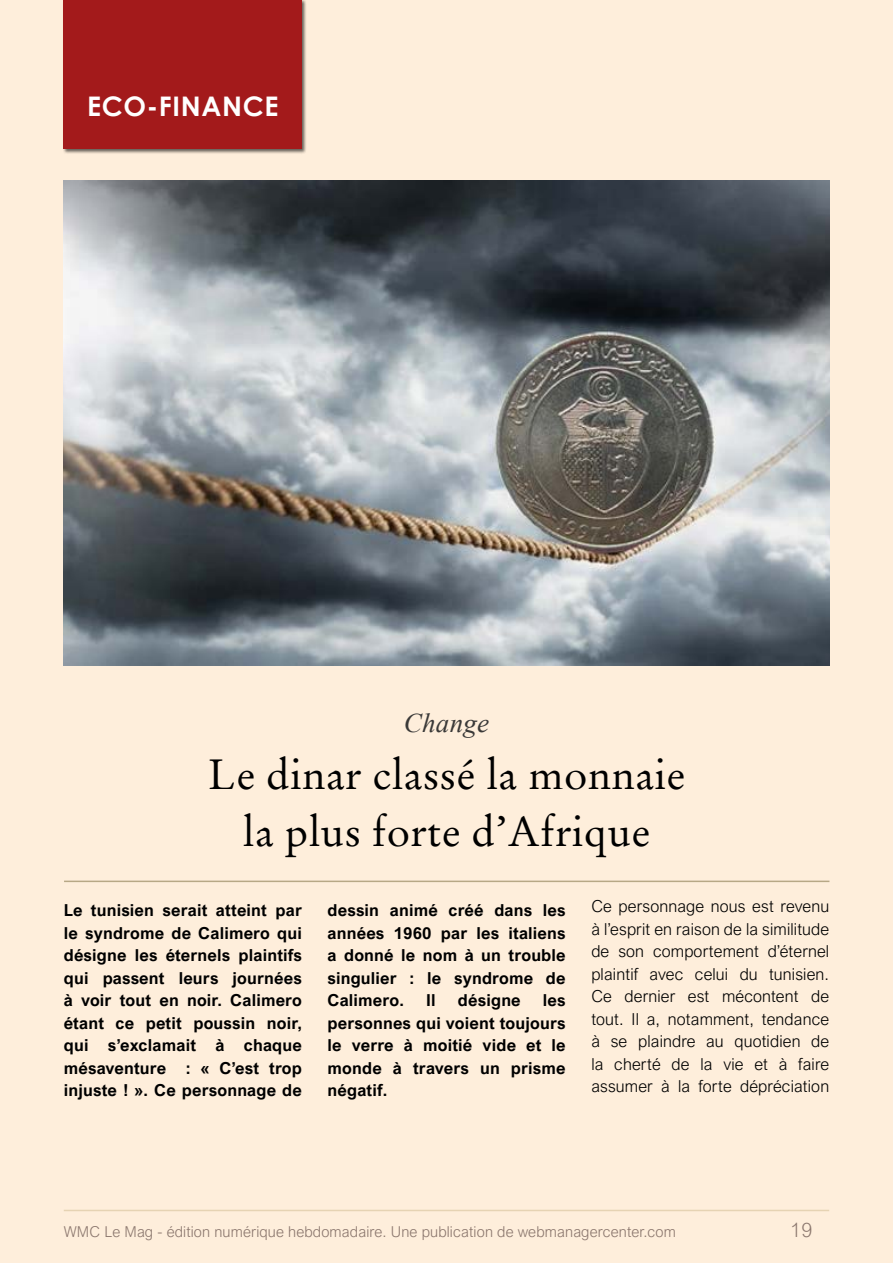
<style>
.page{position:relative;width:893px;height:1263px;background:#feeedb}
.page>*{position:absolute;margin:0;border:0;box-sizing:border-box;transform-origin:0 0}
.t1{font:42px/57px "Stempel Garamond W04";letter-spacing:.01em;color:#000;text-align:center}
.t2{font:700 27px "Century Gothic";letter-spacing:.025em;color:#fff}
.t3{font:italic 27px "Times New Roman";letter-spacing:.01em;color:#3a3938}
.t4{font:300 19.5px "Arial Nova W07";color:#8b776e}
.t5{font:700 16.5px/22.5px "Arial Nova W07";letter-spacing:.01em;color:#000;text-align:justify}
.t6{font:300 16.5px/22.5px "Arial Nova";letter-spacing:.01em;color:#000;text-align:justify}
.t7{font:300 15px "Arial Nova W07";letter-spacing:.01em;color:#8b776e}
</style>
<div class="page">
<hr style="left:64px;top:1210px;width:765px;height:1px;background:#e0cda9">
<hr style="left:0;top:0;width:1px;height:1263px;background:#feead2">
<div style="left:63px;top:0;width:244px;height:154px;background:#000;opacity:.6"></div>
<div style="left:64px;top:0;width:238px;height:149px;background:#a31a1b"></div>
<hr style="left:64px;top:881px;width:765px;height:1px;background:#b7a886">
<img style="left:64px;top:180px;width:765px;height:485px">
<h2 class="t2" style="left:87px;top:86px;width:193px">ECO-FINANCE</h2>
<h2 class="t3" style="left:404px;top:705px;width:87px">Change</h2>
<h1 class="t1" style="left:208px;top:746px;width:479px">Le dinar classé la monnaie la plus forte d’Afrique</h1>
<p class="t5" style="left:64px;top:899px;width:240px">Le tunisien serait atteint par le syndrome de Calimero qui désigne les éternels plaintifs qui passent leurs journées à voir tout en noir. Calimero étant ce petit poussin noir, qui s’exclamait à chaque mésaventure : « C’est trop injuste ! ». Ce personnage de</p>
<p class="t5" style="left:328px;top:899px;width:240px">dessin animé créé dans les années 1960 par les italiens a donné le nom à un trouble singulier : le syndrome de Calimero.</p>
<p class="t5" style="left:426px;top:989px;width:11px">Il</p>
<p class="t5" style="left:458px;top:989px;width:64px">désigne</p>
<p class="t5" style="left:328px;top:989px;width:240px;text-indent:215px">les personnes qui voient toujours le verre à moitié vide et le monde à travers un prisme négatif.</p>
<p class="t6" style="left:591px;top:895px;width:239px">Ce personnage nous est revenu à l’esprit en raison de la similitude de son comportement d’éternel plaintif avec celui du tunisien.<br>Ce dernier est mécontent de tout. Il a, notamment, tendance à se plaindre au quotidien de la cherté de la vie et à faire assumer à la forte dépréciation</p>
<p class="t7" style="left:64px;top:1223px;width:614px">WMC Le Mag - édition numérique hebdomadaire. Une publication de webmanagercenter.com</p>
<p class="t4" style="left:790px;top:1219px;width:23px">19</p>
</div>
